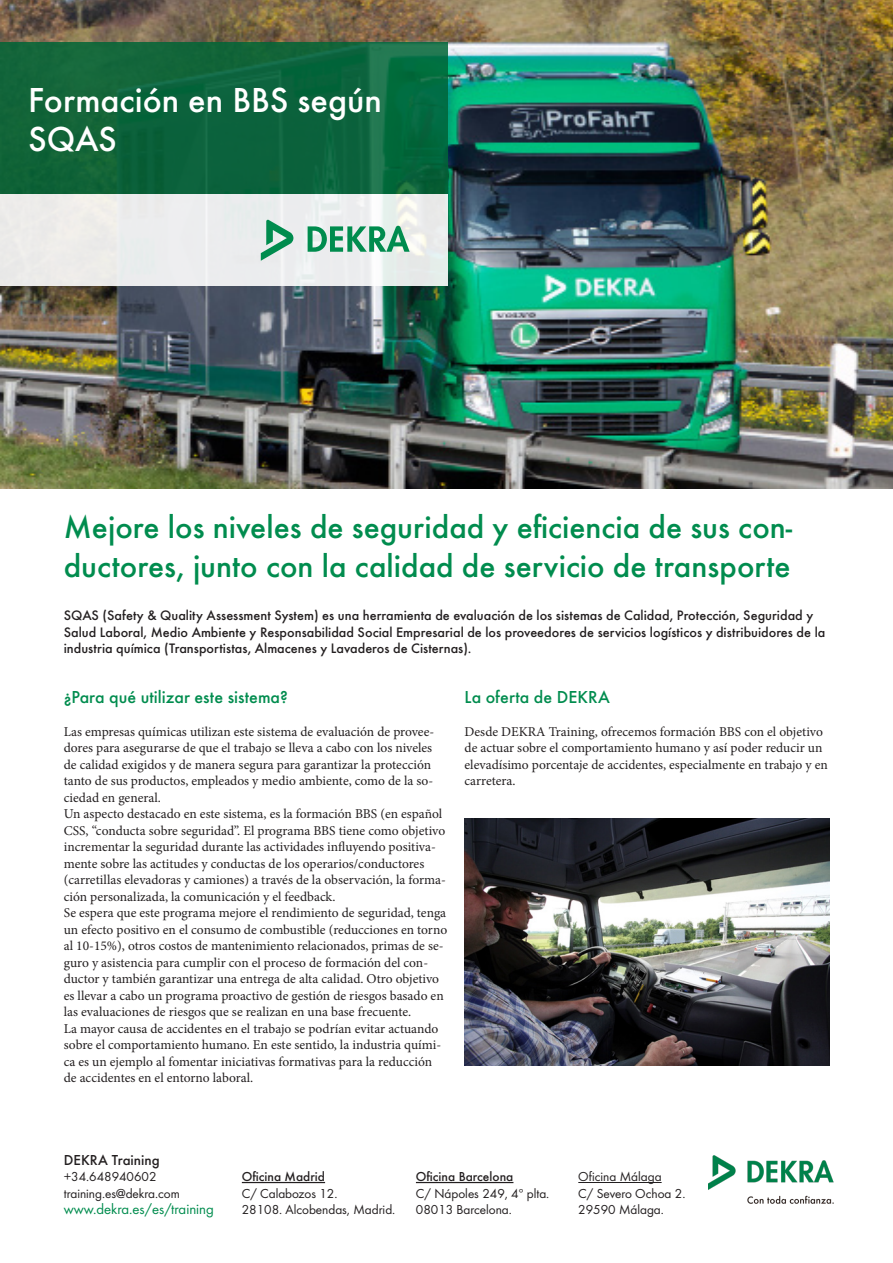
<style>
.page{position:relative;width:893px;height:1263px;background:#fff}
.page>*{position:absolute;margin:0;border:0;box-sizing:border-box;transform-origin:0 0}
._01_headline_24pt_26{font:500 36px/39px "Futura";color:#fff}
._02_headline_24pt_26{font:500 33px/39px "Futura";color:#008c4e}
._04_subhead_12pt_14p{font:500 18px "Futura";color:#008c4e}
.Adresse{font:15px "Futura Boo";color:#008c4e}
.Adresse-2{font:500 15px "Futura";color:#231f20}
._03_introduction_9_5{font:500 14.25px/16.5px "Futura";color:#231f20}
._05_copy_9pt_11pt{font:13.5px/16.5px "Minion Pro";color:#231f20}
.Adresse-3{font:13.5px "Futura Boo";color:#231f20}
.Adresse-4{font:500 13.5px "Futura";color:#231f20}
</style>
<div class="page">
<img style="left:465px;top:818px;width:364px;height:247px">
<hr style="left:242px;top:1182px;width:83px;height:1px;background:#231f20">
<hr style="left:416px;top:1182px;width:97px;height:1px;background:#231f20">
<hr style="left:578px;top:1182px;width:84px;height:1px;background:#231f20">
<img style="left:708px;top:1155px;width:126px;height:49px">
<img style="left:0;top:0;width:893px;height:488px">
<svg style="left:0;top:43px;width:448px;height:151px;background:#0d643b"></svg>
<div style="left:0;top:194px;width:448px;height:92px;background:#eceded"></div>
<svg style="left:308px;top:226px;width:102px;height:26px"></svg>
<svg style="left:261px;top:220px;width:32px;height:41px"></svg>
<p class="_01_headline_24pt_26" style="left:28px;top:77px;width:355px">Formación en BBS según<br>SQAS</p>
<p class="_02_headline_24pt_26" style="left:64px;top:504px;width:730px">Mejore los niveles de seguridad y eficiencia de sus con&shy;ductores, junto con la calidad de servicio de transporte</p>
<p class="_03_introduction_9_5" style="left:64px;top:606px;width:763px">SQAS (Safety &amp; Quality Assessment System) es una herramienta de evaluación de los sistemas de Calidad, Protección, Seguridad y<br>Salud Laboral, Medio Ambiente y Responsabilidad Social Empresarial de los proveedores de servicios logísticos y distribuidores de la industria química (Transportistas, Almacenes y Lavaderos de Cisternas).</p>
<p class="_04_subhead_12pt_14p" style="left:64px;top:683px;width:226px">¿Para qué utilizar este sistema?</p>
<p class="_04_subhead_12pt_14p" style="left:465px;top:683px;width:147px">La oferta de DEKRA</p>
<p class="_05_copy_9pt_11pt" style="left:64px;top:723px;width:372px">Las empresas químicas utilizan este sistema de evaluación de provee&shy;dores para asegurarse de que el trabajo se lleva a cabo con los niveles de calidad exigidos y de manera segura para garantizar la protección tanto de sus productos, empleados y medio ambiente, como de la so&shy;ciedad en general.</p>
<p class="_05_copy_9pt_11pt" style="left:64px;top:806px;width:384px">Un aspecto destacado en este sistema, es la formación BBS (en español CSS, “conducta sobre seguridad”. El programa BBS tiene como objetivo incrementar la seguridad durante las actividades influyendo positiva&shy;mente sobre las actitudes y conductas de los operarios/conductores (carretillas elevadoras y camiones) a través de la observación, la forma&shy;ción personalizada, la comunicación y el feedback.</p>
<p class="_05_copy_9pt_11pt" style="left:64px;top:905px;width:385px">Se espera que este programa mejore el rendimiento de seguridad, tenga un efecto positivo en el consumo de combustible (reducciones en torno al 10-15%), otros costos de mantenimiento relacionados, primas de se&shy;guro y asistencia para cumplir con el proceso de formación del con&shy;ductor y también garantizar una entrega de alta calidad. Otro objetivo es llevar a cabo un programa proactivo de gestión de riesgos basado en las evaluaciones de riesgos que se realizan en una base frecuente.</p>
<p class="_05_copy_9pt_11pt" style="left:64px;top:1020px;width:379px">La mayor causa de accidentes en el trabajo se podrían evitar actuando sobre el comportamiento humano. En este sentido, la industria quími&shy;ca es un ejemplo al fomentar iniciativas formativas para la reducción de accidentes en el entorno laboral.</p>
<p class="_05_copy_9pt_11pt" style="left:465px;top:723px;width:365px">Desde DEKRA Training, ofrecemos formación BBS con el objetivo de actuar sobre el comportamiento humano y así poder reducir un elevadísimo porcentaje de accidentes, especialmente en trabajo y en carretera.</p>
<p class="Adresse-2" style="left:64px;top:1148px;width:97px">DEKRA Training</p>
<p class="Adresse-3" style="left:64px;top:1167px;width:94px">+34.648940602</p>
<p class="Adresse-3" style="left:64px;top:1184px;width:117px">training.es@dekra.com</p>
<p class="Adresse" style="left:64px;top:1199px;width:152px">www.dekra.es/es/training</p>
<p class="Adresse-4" style="left:242px;top:1166px;width:85px">Oficina Madrid</p>
<p class="Adresse-3" style="left:242px;top:1184px;width:97px">C/ Calabozos 12.</p>
<p class="Adresse-3" style="left:242px;top:1200px;width:155px">28108. Alcobendas, Madrid.</p>
<p class="Adresse-4" style="left:416px;top:1166px;width:99px">Oficina Barcelona</p>
<p class="Adresse-3" style="left:416px;top:1184px;width:135px">C/ Nápoles 249, 4º plta.</p>
<p class="Adresse-3" style="left:416px;top:1200px;width:97px">08013 Barcelona.</p>
<p class="Adresse-3" style="left:578px;top:1167px;width:85px">Oficina Málaga</p>
<p class="Adresse-3" style="left:578px;top:1184px;width:109px">C/ Severo Ochoa 2.</p>
<p class="Adresse-3" style="left:578px;top:1200px;width:87px">29590 Málaga.</p>
</div>
